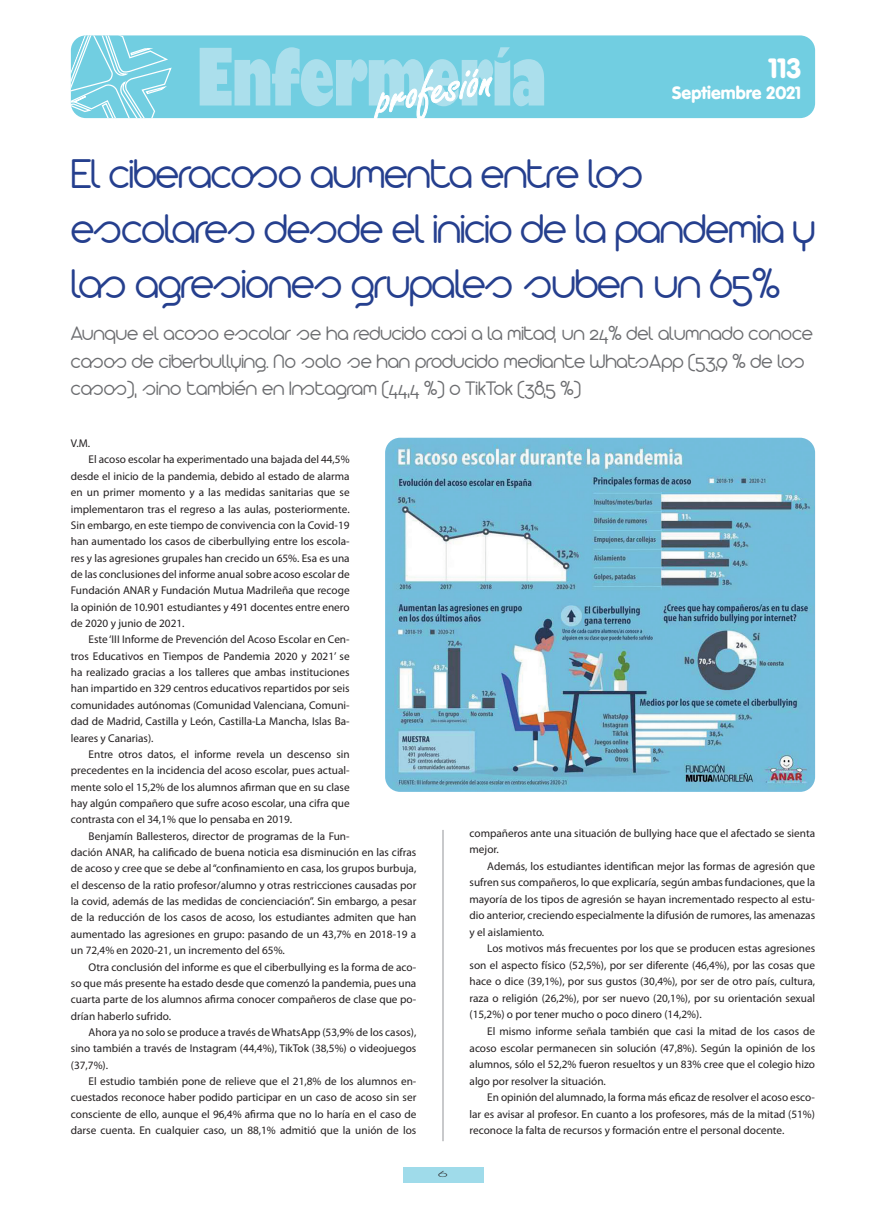
<style>
.page{position:relative;width:886px;height:1205px;background:#fff}
.page>*{position:absolute;margin:0;border:0;box-sizing:border-box;transform-origin:0 0}
.t1{font:300 45px/55px "Arista 2.0 Alternate";letter-spacing:-.02em;color:#253f8e}
.t2{font:900 27.5px "VAG Rounded";color:#fff}
.t3{font:300 21.25px/27.5px "Arista 2.0 Alternate";color:#6c6d70}
.t4{font:900 17.5px "VAG Rounded";color:#fff}
.t5{font:11.25px/16.4px "Myriad Pro";color:#231f20;text-align:justify}
.t6{font:11.25px "Myriad Pro";color:#231f20}
.t7{font:300 8.12px "Futura";color:#231f20;scale:2 1}
</style>
<div class="page">
<div style="left:71px;top:35px;width:744px;height:83px;background:#71cee1;border-radius:15px"></div>
<svg style="left:71px;top:35px;width:102px;height:83px"></svg>
<svg style="left:200px;top:47px;width:344px;height:72px"></svg>
<div style="left:403px;top:1167px;width:80px;height:15px;background:#9fdbea"></div>
<img style="left:385px;top:438px;width:430px;height:354px">
<hr style="left:442px;top:830px;width:2px;height:311px;background:#a8a9ad">
<p class="t2" style="left:768px;top:52px;width:34px">113</p>
<p class="t4" style="left:672px;top:82px;width:130px">Septiembre 2021</p>
<p class="t1" style="left:71px;top:146px;width:574px">El ciberacoso aumenta entre los</p>
<p class="t1" style="left:71px;top:201px;width:746px">escolares desde el inicio de la pandemia y las agresiones grupales suben un 65%</p>
<p class="t3" style="left:71px;top:319px;width:744px">Aunque el acoso escolar se ha reducido casi a la mitad, un 24% del alumnado conoce casos de ciberbullying. No solo se han producido mediante WhatsApp (53,9 % de los casos), sino también en Instagram (44,4 %) o TikTok (38,5 %)</p>
<p class="t6" style="left:71px;top:437px;width:21px">V.M.</p>
<p class="t5" style="left:71px;top:452px;width:280px;text-indent:18px">El acoso escolar ha experimentado una bajada del 44,5% desde el inicio de la pandemia, debido al estado de alarma en un primer momento y a las medidas sanitarias que se implementaron tras el regreso a las aulas, posteriormente.<br>Sin embargo, en este tiempo de convivencia con la Covid-19 han aumentado los casos de ciberbullying entre los escola&shy;res y las agresiones grupales han crecido un 65%. Esa es una de las conclusiones del informe anual sobre acoso escolar de Fundación ANAR y Fundación Mutua Madrileña que recoge la opinión de 10.901 estudiantes y 491 docentes entre enero de 2020 y junio de 2021.</p>
<p class="t5" style="left:71px;top:632px;width:280px;text-indent:18px">Este ‘III Informe de Prevención del Acoso Escolar en Cen&shy;tros Educativos en Tiempos de Pandemia 2020 y 2021’ se ha realizado gracias a los talleres que ambas instituciones han impartido en 329 centros educativos repartidos por seis comunidades autónomas (Comunidad Valenciana, Comuni&shy;dad de Madrid, Castilla y León, Castilla-La Mancha, Islas Ba&shy;leares y Canarias).</p>
<p class="t5" style="left:71px;top:746px;width:280px;text-indent:18px">Entre otros datos, el informe revela un descenso sin precedentes en la incidencia del acoso escolar, pues actual&shy;mente solo el 15,2% de los alumnos afirman que en su clase hay algún compañero que sufre acoso escolar, una cifra que contrasta con el 34,1% que lo pensaba en 2019.</p>
<p class="t5" style="left:71px;top:828px;width:347px;text-align:left;text-indent:18px">Benjamín Ballesteros, director de programas de la Fun-<br>dación ANAR, ha calificado de buena noticia esa disminución en las cifras de acoso y cree que se debe al “confinamiento en casa, los grupos burbuja, el descenso de la ratio profesor/alumno y otras restricciones causadas por la covid, además de las medidas de concienciación”. Sin embargo, a pesar de la reducción de los casos de acoso, los estudiantes admiten que han aumentado las agresiones en grupo: pasando de un 43,7% en 2018-19 a un 72,4% en 2020-21, un incremento del 65%.</p>
<p class="t5" style="left:71px;top:959px;width:347px;text-indent:18px">Otra conclusión del informe es que el ciberbullying es la forma de aco&shy;so que más presente ha estado desde que comenzó la pandemia, pues una cuarta parte de los alumnos afirma conocer compañeros de clase que po&shy;drían haberlo sufrido.</p>
<p class="t5" style="left:71px;top:1024px;width:347px;text-indent:18px">Ahora ya no solo se produce a través de WhatsApp (53,9% de los casos), sino también a través de Instagram (44,4%), TikTok (38,5%) o videojuegos (37,7%).</p>
<p class="t5" style="left:71px;top:1073px;width:347px;text-indent:18px">El estudio también pone de relieve que el 21,8% de los alumnos en&shy;cuestados reconoce haber podido participar en un caso de acoso sin ser consciente de ello, aunque el 96,4% afirma que no lo haría en el caso de darse cuenta. En cualquier caso, un 88,1% admitió que la unión de los</p>
<p class="t5" style="left:469px;top:825px;width:347px">compañeros ante una situación de bullying hace que el afectado se sienta mejor.</p>
<p class="t5" style="left:469px;top:858px;width:347px;text-indent:18px">Además, los estudiantes identifican mejor las formas de agresión que sufren sus compañeros, lo que explicaría, según ambas fundaciones, que la mayoría de los tipos de agresión se hayan incrementado respecto al estu&shy;dio anterior, creciendo especialmente la difusión de rumores, las amenazas y el aislamiento.</p>
<p class="t5" style="left:469px;top:940px;width:347px;text-indent:18px">Los motivos más frecuentes por los que se producen estas agresiones son el aspecto físico (52,5%), por ser diferente (46,4%), por las cosas que hace o dice (39,1%), por sus gustos (30,4%), por ser de otro país, cultura, raza o religión (26,2%), por ser nuevo (20,1%), por su orientación sexual (15,2%) o por tener mucho o poco dinero (14,2%).</p>
<p class="t5" style="left:469px;top:1023px;width:347px;text-indent:18px">El mismo informe señala también que casi la mitad de los casos de acoso escolar permanecen sin solución (47,8%). Según la opinión de los alumnos, sólo el 52,2% fueron resueltos y un 83% cree que el colegio hizo algo por resolver la situación.</p>
<p class="t5" style="left:469px;top:1089px;width:347px;text-indent:18px">En opinión del alumnado, la forma más eficaz de resolver el acoso esco&shy;lar es avisar al profesor. En cuanto a los profesores, más de la mitad (51%) reconoce la falta de recursos y formación entre el personal docente.</p>
<p class="t7" style="left:438px;top:1169px;width:7px">6</p>
</div>
